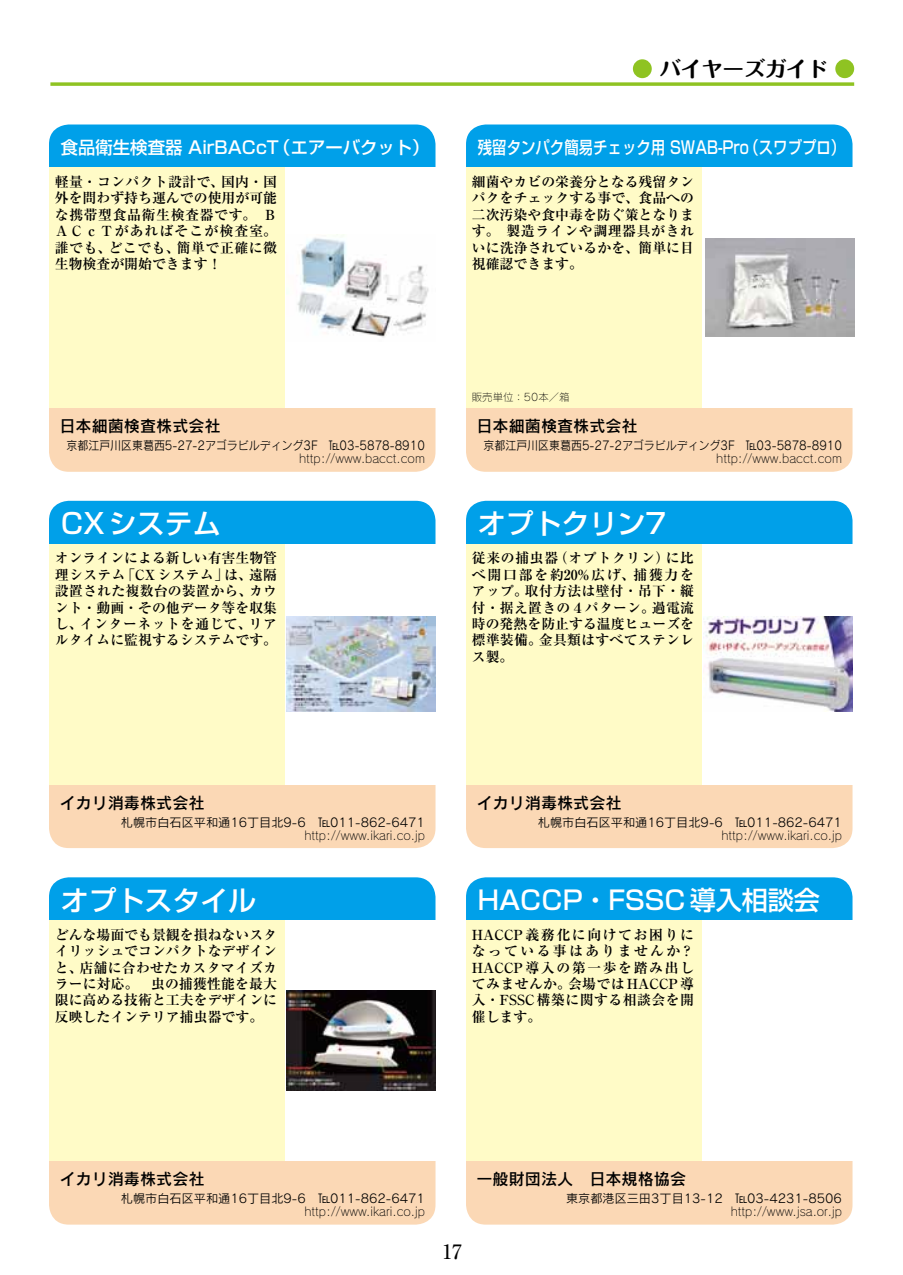
<style>
.page{position:relative;width:903px;height:1275px;background:#fff}
.page>*{position:absolute;margin:0;border:0;box-sizing:border-box;transform-origin:0 0}
.t1{font:500 27.82px "Shin Go Pr 6";color:#fff}
.t2{font:500 26.07px "Shin Go Pr 6";color:#fff}
.t3{font:700 21px "Maru Fo Pro";color:#000}
.t4{font:500 19.78px "Ryumin Pr 6";color:#000}
.t5{font:500 17.32px "Shin Go Pr 6";color:#fff;scale:.83 1}
.t6{font:500 17.32px "Shin Go Pr 6";color:#fff}
.t7{font:16.1px "Rodin Pro DB";color:#000}
.t8{font:700 13.83px/16.4px "Ryumin Pr 6";letter-spacing:.01em;color:#000;text-align:justify}
.t9{font:12.08px "Rodin Pro L";color:#000}
.t10{font:12.08px "Rodin Pro M";color:#000}
.t11{font:12.08px "Rodin Pro M";color:#000;scale:.9 1}
.t12{font:10.5px "Rodin Pro L";color:#000}
</style>
<div class="page">
<div style="left:49px;top:124px;width:386px;height:99px;background:#00a0e9;border-radius:20px"></div>
<div style="left:49px;top:373px;width:386px;height:99px;background:#fbd8b5;border-radius:20px"></div>
<div style="left:49px;top:168px;width:386px;height:240px;background:#fffbc7"></div>
<div style="left:285px;top:168px;width:150px;height:240px;background:#fff"></div>
<div style="left:49px;top:501px;width:386px;height:98px;background:#00a0e9;border-radius:20px"></div>
<div style="left:49px;top:749px;width:386px;height:99px;background:#fbd8b5;border-radius:20px"></div>
<div style="left:49px;top:544px;width:386px;height:241px;background:#fffbc7"></div>
<div style="left:285px;top:544px;width:150px;height:241px;background:#fff"></div>
<div style="left:49px;top:877px;width:386px;height:99px;background:#00a0e9;border-radius:20px"></div>
<div style="left:49px;top:1126px;width:386px;height:99px;background:#fbd8b5;border-radius:20px"></div>
<div style="left:49px;top:920px;width:386px;height:241px;background:#fffbc7"></div>
<div style="left:285px;top:920px;width:150px;height:241px;background:#fff"></div>
<div style="left:466px;top:124px;width:386px;height:99px;background:#00a0e9;border-radius:20px"></div>
<div style="left:466px;top:373px;width:386px;height:99px;background:#fbd8b5;border-radius:20px"></div>
<div style="left:466px;top:168px;width:386px;height:240px;background:#fffbc7"></div>
<div style="left:701px;top:168px;width:151px;height:240px;background:#fff"></div>
<div style="left:466px;top:501px;width:386px;height:98px;background:#00a0e9;border-radius:20px"></div>
<div style="left:466px;top:749px;width:386px;height:99px;background:#fbd8b5;border-radius:20px"></div>
<div style="left:466px;top:544px;width:386px;height:241px;background:#fffbc7"></div>
<div style="left:701px;top:544px;width:151px;height:241px;background:#fff"></div>
<div style="left:466px;top:877px;width:386px;height:99px;background:#00a0e9;border-radius:20px"></div>
<div style="left:466px;top:1126px;width:386px;height:99px;background:#fbd8b5;border-radius:20px"></div>
<div style="left:466px;top:920px;width:386px;height:241px;background:#fffbc7"></div>
<div style="left:701px;top:920px;width:151px;height:241px;background:#fff"></div>
<svg style="left:50px;top:82px;width:804px;height:4px;background:#9dca3e"></svg>
<div style="left:633px;top:59px;width:19px;height:19px;background:#8fc322;border-radius:50%"></div>
<div style="left:835px;top:59px;width:19px;height:19px;background:#8fc322;border-radius:50%"></div>
<img style="left:297px;top:234px;width:132px;height:104px">
<img style="left:705px;top:239px;width:149px;height:98px">
<img style="left:287px;top:616px;width:148px;height:96px">
<img style="left:287px;top:991px;width:148px;height:99px">
<img style="left:704px;top:617px;width:148px;height:94px">
<p class="t6" style="left:61px;top:133px;width:370px">食品衛生検査器 AirBACcT（エアーバクット）</p>
<p class="t8" style="left:55px;top:173px;width:224px">軽量・コンパクト設計で、国内・国外を問わず持ち運んでの使用が可能な携帯型食品衛生検査器です。 ＢＡＣｃＴがあればそこが検査室。誰でも、どこでも、簡単で正確に微生物検査が開始できます！</p>
<h3 class="t3" style="left:660px;top:52px;width:170px">バイヤーズガイド</h3>
<p class="t5" style="left:478px;top:133px;width:444px">残留タンパク簡易チェック用 SWAB-Pro（スワブプロ）</p>
<p class="t8" style="left:472px;top:173px;width:224px">細菌やカビの栄養分となる残留タンパクをチェックする事で、食品への二次汚染や食中毒を防ぐ策となります。 製造ラインや調理器具がきれいに洗浄されているかを、簡単に目視確認できます。</p>
<p class="t7" style="left:59px;top:416px;width:163px">日本細菌検査株式会社</p>
<p class="t11" style="left:67px;top:438px;width:400px">京都江戸川区東葛西5-27-2アゴラビルディング3F　℡03-5878-8910</p>
<p class="t9" style="left:299px;top:451px;width:127px">http://www.bacct.com</p>
<h1 class="t1" style="left:61px;top:501px;width:161px">CXシステム</h1>
<p class="t8" style="left:55px;top:549px;width:224px">オンラインによる新しい有害生物管理システム「CXシステム」は、遠隔設置された複数台の装置から、カウント・動画・その他データ等を収集し、インターネットを通じて、リアルタイムに監視するシステムです。</p>
<p class="t12" style="left:472px;top:390px;width:99px">販売単位：50本／箱</p>
<p class="t7" style="left:476px;top:416px;width:163px">日本細菌検査株式会社</p>
<p class="t11" style="left:483px;top:438px;width:400px">京都江戸川区東葛西5-27-2アゴラビルディング3F　℡03-5878-8910</p>
<p class="t9" style="left:716px;top:451px;width:127px">http://www.bacct.com</p>
<h1 class="t1" style="left:478px;top:501px;width:190px">オプトクリン7</h1>
<p class="t8" style="left:472px;top:549px;width:224px">従来の捕虫器（オプトクリン）に比べ開口部を約20%広げ、捕獲力をアップ。取付方法は壁付・吊下・縦付・据え置きの４パターン。過電流時の発熱を防止する温度ヒューズを標準装備。金具類はすべてステンレス製。</p>
<p class="t7" style="left:59px;top:792px;width:147px">イカリ消毒株式会社</p>
<p class="t10" style="left:121px;top:814px;width:305px">札幌市白石区平和通16丁目北9-6　℡011-862-6471</p>
<p class="t9" style="left:304px;top:827px;width:122px">http://www.ikari.co.jp</p>
<h1 class="t1" style="left:61px;top:877px;width:197px">オプトスタイル</h1>
<p class="t8" style="left:55px;top:926px;width:224px">どんな場面でも景観を損ねないスタイリッシュでコンパクトなデザインと、店舗に合わせたカスタマイズカラーに対応。 虫の捕獲性能を最大限に高める技術と工夫をデザインに反映したインテリア捕虫器です。</p>
<p class="t7" style="left:476px;top:792px;width:147px">イカリ消毒株式会社</p>
<p class="t10" style="left:538px;top:814px;width:305px">札幌市白石区平和通16丁目北9-6　℡011-862-6471</p>
<p class="t9" style="left:721px;top:827px;width:122px">http://www.ikari.co.jp</p>
<h2 class="t2" style="left:478px;top:879px;width:344px">HACCP・FSSC導入相談会</h2>
<p class="t8" style="left:472px;top:926px;width:224px">HACCP義務化に向けてお困りになっている事はありませんか？HACCP導入の第一歩を踏み出してみませんか。会場ではHACCP導入・FSSC構築に関する相談会を開催します。</p>
<p class="t7" style="left:59px;top:1168px;width:147px">イカリ消毒株式会社</p>
<p class="t10" style="left:121px;top:1191px;width:305px">札幌市白石区平和通16丁目北9-6　℡011-862-6471</p>
<p class="t9" style="left:304px;top:1204px;width:122px">http://www.ikari.co.jp</p>
<h3 class="t4" style="left:442px;top:1235px;width:21px">17</h3>
<p class="t7" style="left:476px;top:1168px;width:211px">一般財団法人　日本規格協会</p>
<p class="t10" style="left:566px;top:1191px;width:277px">東京都港区三田3丁目13-12　℡03-4231-8506</p>
<p class="t9" style="left:731px;top:1204px;width:113px">http://www.jsa.or.jp</p>
</div>
